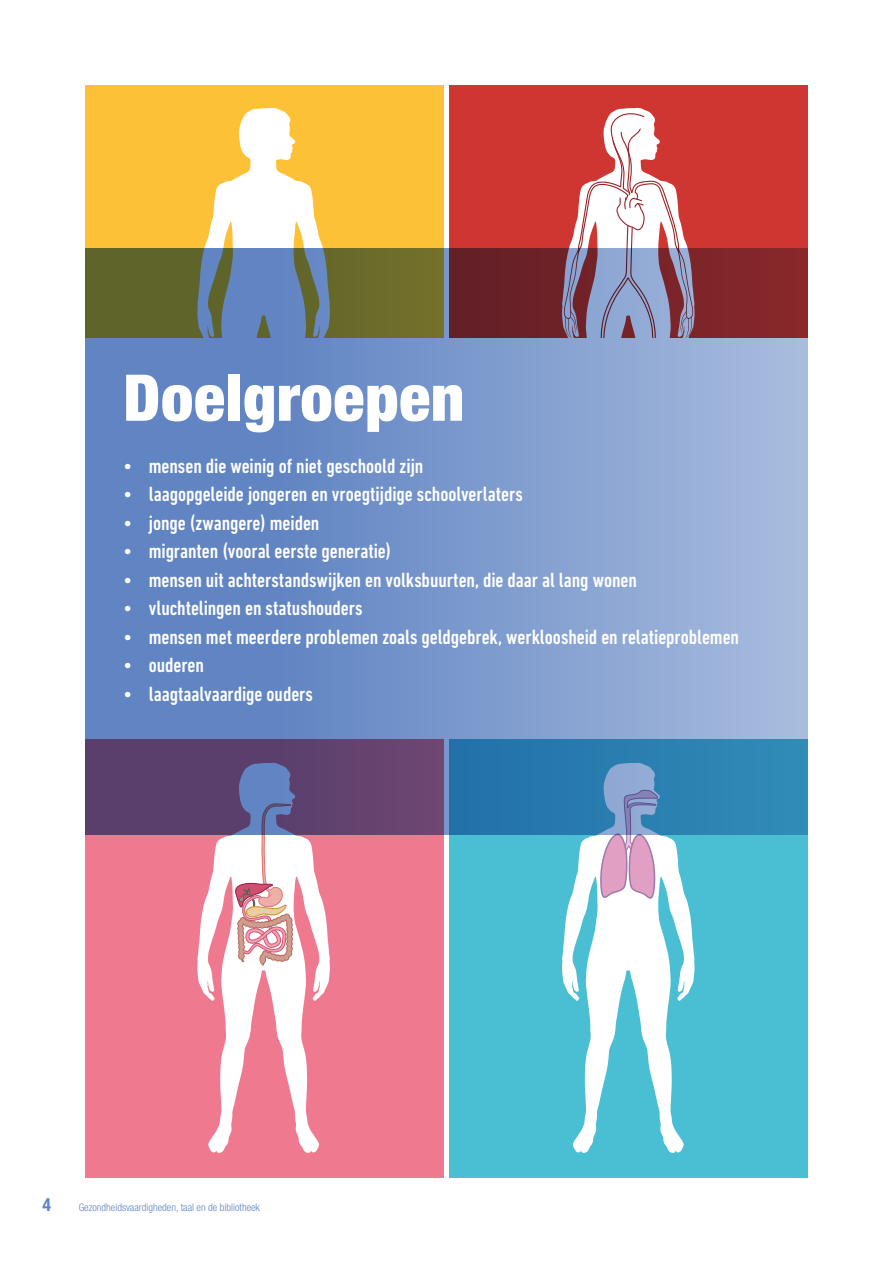
<style>
.page{position:relative;width:893px;height:1263px;background:#fff}
.page>*{position:absolute;margin:0;border:0;box-sizing:border-box;transform-origin:0 0}
.t1{font:900 condensed 64.5px "Helvetica Neue";letter-spacing:.01em;color:#fff}
.t2{font:500 condensed 21px "DIN Next LT Pro";letter-spacing:-.005em;color:#fff}
.t3{font:700 condensed 18px "Helvetica Neue LT Std";color:#6185c3}
.t4{font:300 condensed 10.5px "Helvetica Neue LT Std";color:#6185c3}
</style>
<div class="page">
<div style="left:85px;top:85px;width:358px;height:252px;background:#fcc137"></div>
<div style="left:85px;top:740px;width:358px;height:438px;background:#ef798f"></div>
<div style="left:450px;top:85px;width:358px;height:252px;background:#d03631"></div>
<div style="left:450px;top:740px;width:358px;height:438px;background:#4abed3"></div>
<svg style="left:562px;top:834px;width:132px;height:319px"></svg>
<svg style="left:599px;top:834px;width:59px;height:72px;background:#e2bbd5"></svg>
<svg style="left:197px;top:834px;width:133px;height:319px"></svg>
<svg style="left:233px;top:834px;width:60px;height:151px;background:#eed3d3"></svg>
<svg style="left:569px;top:108px;width:119px;height:140px"></svg>
<svg style="left:204px;top:108px;width:119px;height:140px"></svg>
<svg style="left:85px;top:248px;width:723px;height:586px;background:#7187b1"></svg>
<h1 class="t1" style="left:123px;top:345px;width:343px">Doelgroepen</h1>
<p class="t2" style="left:123px;top:454px;width:301px">• mensen die weinig of niet geschoold zijn</p>
<p class="t2" style="left:123px;top:482px;width:401px">• laagopgeleide jongeren en vroegtijdige schoolverlaters</p>
<p class="t2" style="left:123px;top:511px;width:198px">• jonge (zwangere) meiden</p>
<p class="t2" style="left:123px;top:539px;width:269px">• migranten (vooral eerste generatie)</p>
<p class="t2" style="left:123px;top:568px;width:515px">• mensen uit achterstandswijken en volksbuurten, die daar al lang wonen</p>
<p class="t2" style="left:123px;top:596px;width:241px">• vluchtelingen en statushouders</p>
<p class="t2" style="left:123px;top:625px;width:617px">• mensen met meerdere problemen zoals geldgebrek, werkloosheid en relatieproblemen</p>
<p class="t2" style="left:123px;top:653px;width:82px">• ouderen</p>
<p class="t2" style="left:123px;top:682px;width:191px">• laagtaalvaardige ouders</p>
<p class="t3" style="left:43px;top:1194px;width:10px">4</p>
<p class="t4" style="left:79px;top:1201px;width:183px">Gezondheidsvaardigheden, taal en de bibliotheek</p>
</div>
